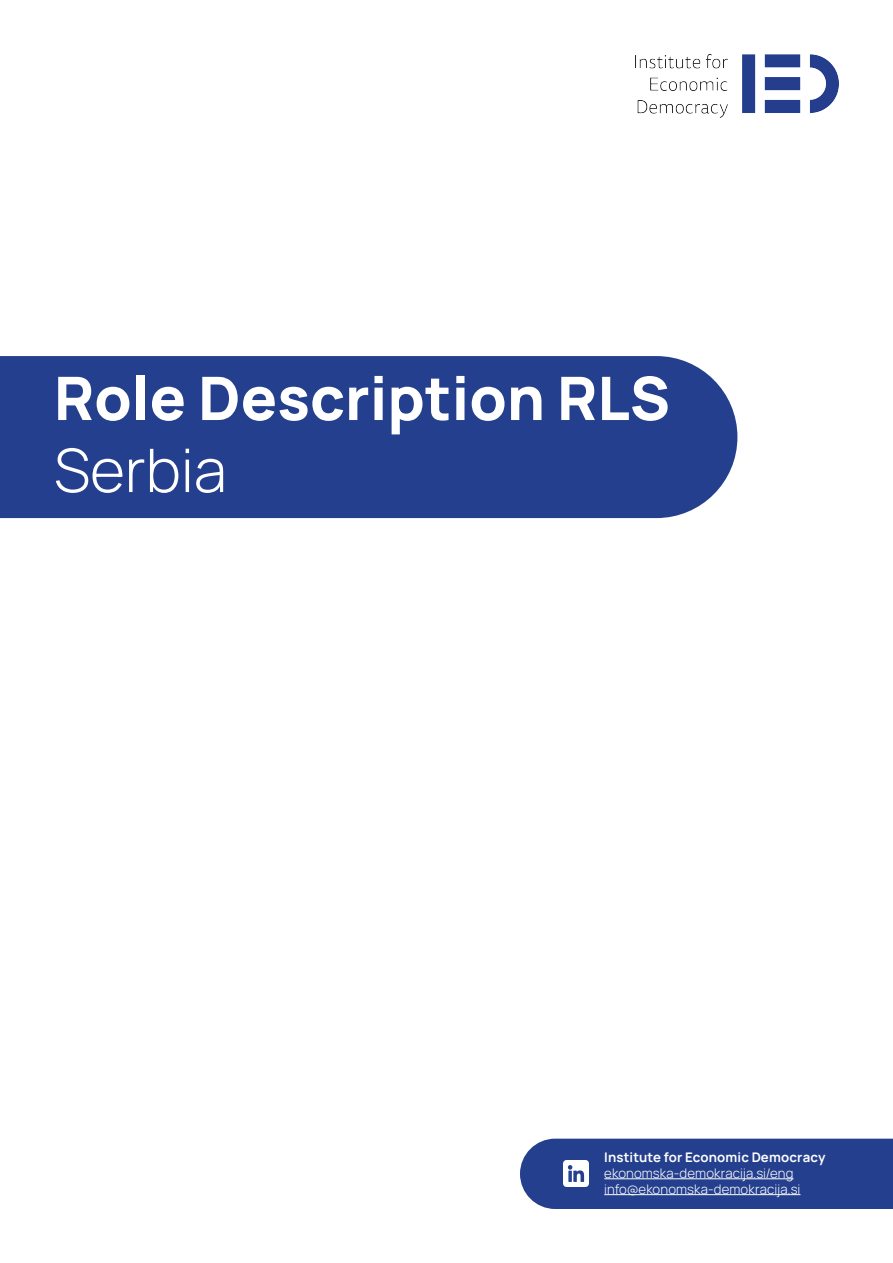
<style>
.page{position:relative;width:893px;height:1263px;background:#fff}
.page>*{position:absolute;margin:0;border:0;box-sizing:border-box;transform-origin:0 0}
.t1{font:800 60px "Manrope";color:#fff}
.t2{font:300 60px "Manrope";color:#fff}
.t3{font:300 13.2px "Manrope";letter-spacing:.01em;color:#fff}
.t4{font:700 13.2px "Manrope";letter-spacing:.01em;color:#fff}
</style>
<div class="page">
<img style="left:637px;top:54px;width:202px;height:63px">
<div style="left:0;top:356px;width:737px;height:162px;background:#243f8d"></div>
<div style="left:520px;top:1139px;width:373px;height:70px;background:#243f8d"></div>
<hr style="left:604px;top:1178px;width:189px;height:1px;background:#fff">
<hr style="left:604px;top:1194px;width:196px;height:1px;background:#fff">
<img style="left:563px;top:1161px;width:26px;height:25px">
<p class="t1" style="left:54px;top:356px;width:617px">Role Description RLS</p>
<p class="t2" style="left:54px;top:428px;width:174px">Serbia</p>
<p class="t4" style="left:604px;top:1148px;width:223px">Institute for Economic Democracy</p>
<p class="t3" style="left:604px;top:1164px;width:191px">ekonomska-demokracija.si/eng</p>
<p class="t3" style="left:604px;top:1180px;width:198px">info@ekonomska-demokracija.si</p>
</div>
